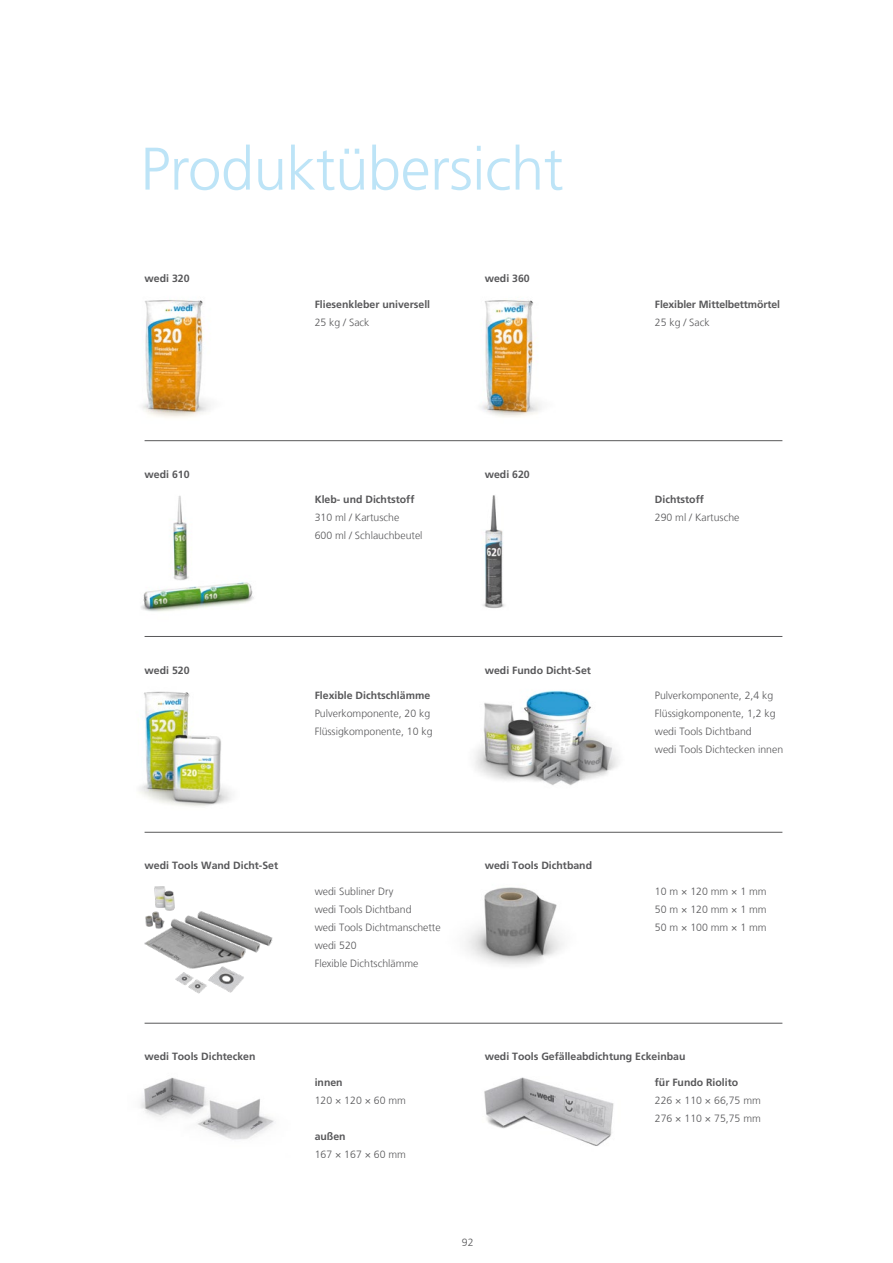
<style>
.page{position:relative;width:893px;height:1263px;background:#fff}
.page>*{position:absolute;margin:0;border:0;box-sizing:border-box;transform-origin:0 0}
.t1{font:300 60px "Frutiger LT Com";letter-spacing:-.01em;color:#bde4f7}
.t2{font:300 10.5px/18px "Frutiger LT Com";color:#58585a}
.t3{font:700 10.5px "Frutiger LT Com";color:#58585a}
</style>
<div class="page">
<img style="left:484px;top:1077px;width:130px;height:69px">
<img style="left:140px;top:1077px;width:134px;height:63px">
<img style="left:466px;top:887px;width:98px;height:78px">
<img style="left:144px;top:886px;width:129px;height:108px">
<img style="left:475px;top:690px;width:143px;height:96px">
<img style="left:140px;top:691px;width:92px;height:115px">
<img style="left:142px;top:300px;width:69px;height:118px">
<img style="left:483px;top:495px;width:22px;height:114px">
<img style="left:141px;top:496px;width:113px;height:116px">
<img style="left:481px;top:300px;width:60px;height:117px">
<hr style="left:145px;top:440px;width:637px;height:1px;background:#58585a">
<hr style="left:145px;top:636px;width:637px;height:1px;background:#58585a">
<hr style="left:145px;top:832px;width:637px;height:1px;background:#58585a">
<hr style="left:145px;top:1023px;width:637px;height:1px;background:#58585a">
<h1 class="t1" style="left:140px;top:134px;width:425px">Produktübersicht</h1>
<p class="t3" style="left:145px;top:272px;width:46px">wedi 320</p>
<p class="t3" style="left:315px;top:298px;width:117px">Fliesenkleber universell</p>
<p class="t2" style="left:315px;top:313px;width:56px">25 kg / Sack</p>
<p class="t3" style="left:485px;top:272px;width:46px">wedi 360</p>
<p class="t3" style="left:655px;top:298px;width:127px">Flexibler Mittelbettmörtel</p>
<p class="t2" style="left:655px;top:313px;width:56px">25 kg / Sack</p>
<p class="t3" style="left:145px;top:468px;width:46px">wedi 610</p>
<p class="t3" style="left:315px;top:494px;width:101px">Kleb- und Dichtstoff</p>
<p class="t2" style="left:315px;top:509px;width:109px">310 ml / Kartusche<br>600 ml / Schlauchbeutel</p>
<p class="t3" style="left:485px;top:468px;width:46px">wedi 620</p>
<p class="t3" style="left:655px;top:494px;width:50px">Dichtstoff</p>
<p class="t2" style="left:655px;top:509px;width:86px">290 ml / Kartusche</p>
<p class="t3" style="left:145px;top:664px;width:46px">wedi 520</p>
<p class="t3" style="left:315px;top:689px;width:117px">Flexible Dichtschlämme</p>
<p class="t2" style="left:315px;top:705px;width:119px">Pulverkomponente, 20 kg<br>Flüssigkomponente, 10 kg</p>
<p class="t3" style="left:485px;top:664px;width:108px">wedi Fundo Dicht-Set</p>
<p class="t2" style="left:655px;top:687px;width:130px">Pulverkomponente, 2,4 kg<br>Flüssigkomponente, 1,2 kg wedi Tools Dichtband<br>wedi Tools Dichtecken innen</p>
<p class="t3" style="left:145px;top:860px;width:135px">wedi Tools Wand Dicht-Set</p>
<p class="t3" style="left:145px;top:1050px;width:112px">wedi Tools Dichtecken</p>
<p class="t2" style="left:315px;top:882px;width:128px">wedi Subliner Dry<br>wedi Tools Dichtband<br>wedi Tools Dichtmanschette wedi 520<br>Flexible Dichtschlämme</p>
<p class="t3" style="left:485px;top:860px;width:109px">wedi Tools Dichtband</p>
<p class="t2" style="left:655px;top:882px;width:113px;text-align:justify">10 m × 120 mm × 1 mm 50 m × 120 mm × 1 mm 50 m × 100 mm × 1 mm</p>
<p class="t3" style="left:315px;top:1076px;width:30px">innen</p>
<p class="t2" style="left:315px;top:1091px;width:93px">120 × 120 × 60 mm</p>
<p class="t3" style="left:315px;top:1130px;width:32px">außen</p>
<p class="t2" style="left:315px;top:1145px;width:93px">167 × 167 × 60 mm</p>
<p class="t3" style="left:485px;top:1050px;width:202px">wedi Tools Gefälleabdichtung Eckeinbau</p>
<p class="t3" style="left:655px;top:1076px;width:85px">für Fundo Riolito</p>
<p class="t2" style="left:655px;top:1091px;width:107px">226 × 110 × 66,75 mm<br>276 × 110 × 75,75 mm</p>
<p class="t2" style="left:462px;top:1233px;width:13px">92</p>
</div>
